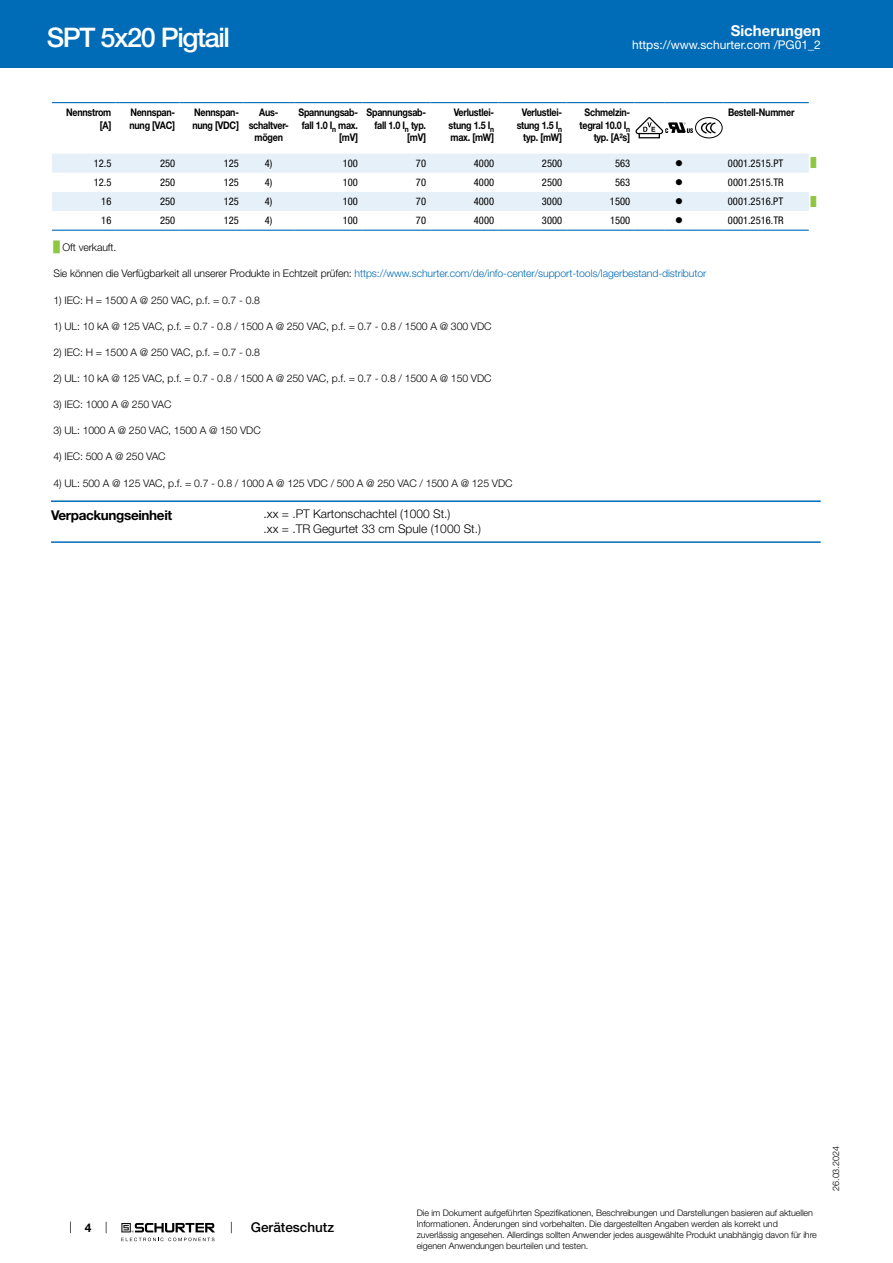
<style>
.page{position:relative;width:893px;height:1263px;background:#fff}
.page>*{position:absolute;margin:0;border:0;box-sizing:border-box;transform-origin:0 0}
.t1{font:500 27px "Helvetica Neue LT";letter-spacing:-.05em;color:#fff}
.t2{font:700 15px "Helvetica Neue LT";color:#fff}
.t3{font:700 13.5px "Helvetica Neue LT";letter-spacing:-.025em;color:#000}
.t4{font:500 13.5px "Helvetica Neue LT";color:#000}
.t5{font:300 12px/14.4px "Helvetica Neue LT";color:#000}
.t6{font:12px "Helvetica Neue LT";color:#fff}
.t7{font:700 12px "Helvetica Neue LT";color:#000}
.t8{font:300 10.5px "Helvetica Neue LT";letter-spacing:-.01em;color:#000}
.t9{font:700 10.5px/12.6px "Helvetica Neue LT";letter-spacing:-.025em;color:#000;text-align:right;scale:.85 1}
.t10{font:condensed 10.5px "Helvetica Neue LT";color:#000}
.t11{font:300 10.5px "Helvetica Neue LT";letter-spacing:-.01em;color:#006bb6}
.t12{font:10.5px "Wingdings";color:#000}
.t13{font:300 9px/10.8px "Helvetica Neue LT";letter-spacing:-.01em;color:#000}
.t14{font:9px "Arial Unicode MS";color:#8dc63f}
.s1{font-family:"Arial Unicode MS";font-weight:400;color:#8dc63f}
.s2{color:#000}
</style>
<div class="page">
<svg style="left:70px;top:1221px;width:1px;height:12px"></svg>
<svg style="left:121px;top:1223px;width:94px;height:18px"></svg>
<div style="left:0;top:0;width:893px;height:68px;background:#006bb6"></div>
<hr style="left:52px;top:102px;width:64px;height:1px;background:#006bb6">
<hr style="left:116px;top:102px;width:63px;height:1px;background:#006bb6">
<hr style="left:179px;top:102px;width:64px;height:1px;background:#006bb6">
<hr style="left:243px;top:102px;width:51px;height:1px;background:#006bb6">
<hr style="left:294px;top:102px;width:68px;height:1px;background:#006bb6">
<hr style="left:362px;top:102px;width:68px;height:1px;background:#006bb6">
<hr style="left:430px;top:102px;width:68px;height:1px;background:#006bb6">
<hr style="left:498px;top:102px;width:68px;height:1px;background:#006bb6">
<hr style="left:566px;top:102px;width:68px;height:1px;background:#006bb6">
<hr style="left:634px;top:102px;width:30px;height:1px;background:#006bb6">
<hr style="left:664px;top:102px;width:30px;height:1px;background:#006bb6">
<hr style="left:694px;top:102px;width:30px;height:1px;background:#006bb6">
<hr style="left:724px;top:102px;width:85px;height:1px;background:#006bb6">
<hr style="left:52px;top:230px;width:64px;height:1px;background:#006bb6">
<hr style="left:116px;top:230px;width:63px;height:1px;background:#006bb6">
<hr style="left:179px;top:230px;width:64px;height:1px;background:#006bb6">
<hr style="left:243px;top:230px;width:51px;height:1px;background:#006bb6">
<hr style="left:294px;top:230px;width:68px;height:1px;background:#006bb6">
<hr style="left:362px;top:230px;width:68px;height:1px;background:#006bb6">
<hr style="left:430px;top:230px;width:68px;height:1px;background:#006bb6">
<hr style="left:498px;top:230px;width:68px;height:1px;background:#006bb6">
<hr style="left:566px;top:230px;width:68px;height:1px;background:#006bb6">
<hr style="left:634px;top:230px;width:30px;height:1px;background:#006bb6">
<hr style="left:664px;top:230px;width:30px;height:1px;background:#006bb6">
<hr style="left:694px;top:230px;width:30px;height:1px;background:#006bb6">
<hr style="left:724px;top:230px;width:85px;height:1px;background:#006bb6">
<svg style="left:52px;top:103px;width:757px;height:108px"></svg>
<hr style="left:51px;top:500px;width:770px;height:2px;background:#006bb6">
<hr style="left:51px;top:541px;width:770px;height:2px;background:#006bb6">
<h1 class="t1" style="left:47px;top:21px;width:185px">SPT 5x20 Pigtail</h1>
<h2 class="t2" style="left:731px;top:21px;width:92px">Sicherungen</h2>
<p class="t6" style="left:632px;top:38px;width:190px">https://www.schurter.com /PG01_2</p>
<p class="t9" style="left:66px;top:106px;width:55px">Nennstrom [A]</p>
<p class="t9" style="left:129px;top:106px;width:55px;text-align:left">Nennspan&shy;nung [VAC]</p>
<p class="t9" style="left:192px;top:106px;width:56px;text-align:left">Nennspan&shy;nung [VDC]</p>
<p class="t9" style="left:249px;top:106px;width:49px;text-align:center">Aus&shy;schaltver&shy;mögen</p>
<p class="t9" style="left:298px;top:106px;width:72px">Spannungsab&shy;fall 1.0 I<sub>n</sub> max. [mV]</p>
<p class="t9" style="left:367px;top:106px;width:72px">Spannungsab&shy;fall 1.0 I<sub>n</sub> typ. [mV]</p>
<p class="t9" style="left:449px;top:106px;width:55px;text-align:center">Verlustlei&shy;stung 1.5 I<sub>n </sub>max. [mW]</p>
<p class="t9" style="left:517px;top:106px;width:55px">Verlustlei&shy;stung 1.5 I<sub>n </sub>typ. [mW]</p>
<p class="t9" style="left:579px;top:106px;width:61px">Schmelzin&shy;tegral 10.0 I<sub>n </sub>typ. [A²s]</p>
<p class="t9" style="left:728px;top:106px;width:80px">Bestell-Nummer</p>
<p class="t10" style="left:94px;top:157px;width:19px">12.5</p>
<p class="t10" style="left:160px;top:157px;width:17px">250</p>
<p class="t10" style="left:224px;top:157px;width:17px">125</p>
<p class="t10" style="left:265px;top:157px;width:9px">4)</p>
<p class="t10" style="left:343px;top:157px;width:17px">100</p>
<p class="t10" style="left:416px;top:157px;width:12px">70</p>
<p class="t10" style="left:474px;top:157px;width:22px">4000</p>
<p class="t10" style="left:542px;top:157px;width:22px">2500</p>
<p class="t10" style="left:615px;top:157px;width:17px">563</p>
<p class="t12" style="left:675px;top:157px;width:9px">●</p>
<p class="t10" style="left:728px;top:157px;width:57px">0001.2515.PT</p>
<p class="t14" style="left:811px;top:157px;width:7px">█</p>
<p class="t10" style="left:94px;top:176px;width:19px">12.5</p>
<p class="t10" style="left:160px;top:176px;width:17px">250</p>
<p class="t10" style="left:224px;top:176px;width:17px">125</p>
<p class="t10" style="left:265px;top:176px;width:9px">4)</p>
<p class="t10" style="left:343px;top:176px;width:17px">100</p>
<p class="t10" style="left:416px;top:176px;width:12px">70</p>
<p class="t10" style="left:474px;top:176px;width:22px">4000</p>
<p class="t10" style="left:542px;top:176px;width:22px">2500</p>
<p class="t10" style="left:615px;top:176px;width:17px">563</p>
<p class="t12" style="left:675px;top:177px;width:9px">●</p>
<p class="t10" style="left:728px;top:176px;width:57px">0001.2515.TR</p>
<p class="t10" style="left:101px;top:195px;width:12px">16</p>
<p class="t10" style="left:160px;top:195px;width:17px">250</p>
<p class="t10" style="left:224px;top:195px;width:17px">125</p>
<p class="t10" style="left:265px;top:195px;width:9px">4)</p>
<p class="t10" style="left:343px;top:195px;width:17px">100</p>
<p class="t10" style="left:416px;top:195px;width:12px">70</p>
<p class="t10" style="left:474px;top:195px;width:22px">4000</p>
<p class="t10" style="left:542px;top:195px;width:22px">3000</p>
<p class="t10" style="left:610px;top:195px;width:22px">1500</p>
<p class="t12" style="left:675px;top:196px;width:9px">●</p>
<p class="t10" style="left:728px;top:195px;width:57px">0001.2516.PT</p>
<p class="t14" style="left:811px;top:195px;width:7px">█</p>
<p class="t10" style="left:101px;top:215px;width:12px">16</p>
<p class="t10" style="left:160px;top:215px;width:17px">250</p>
<p class="t10" style="left:224px;top:215px;width:17px">125</p>
<p class="t10" style="left:265px;top:215px;width:9px">4)</p>
<p class="t10" style="left:343px;top:215px;width:17px">100</p>
<p class="t10" style="left:416px;top:215px;width:12px">70</p>
<p class="t10" style="left:474px;top:215px;width:22px">4000</p>
<p class="t10" style="left:542px;top:215px;width:22px">3000</p>
<p class="t10" style="left:610px;top:215px;width:22px">1500</p>
<p class="t12" style="left:675px;top:215px;width:9px">●</p>
<p class="t10" style="left:728px;top:215px;width:57px">0001.2516.TR</p>
<p class="t8" style="left:54px;top:241px;width:64px"><span class="s1">█</span> Oft verkauft.</p>
<p class="t11" style="left:54px;top:267px;width:654px"><span class="s2">Sie können die Verfügbarkeit all unserer Produkte in Echtzeit prüfen:</span> https://www.schurter.com/de/info-center/support-tools/lagerbestand-distributor</p>
<p class="t8" style="left:54px;top:293px;width:208px">1) IEC: H = 1500 A @ 250 VAC, p.f. = 0.7 - 0.8</p>
<p class="t8" style="left:54px;top:319px;width:439px">1) UL: 10 kA @ 125 VAC, p.f. = 0.7 - 0.8 / 1500 A @ 250 VAC, p.f. = 0.7 - 0.8 / 1500 A @ 300 VDC</p>
<p class="t8" style="left:54px;top:346px;width:208px">2) IEC: H = 1500 A @ 250 VAC, p.f. = 0.7 - 0.8</p>
<p class="t8" style="left:54px;top:372px;width:439px">2) UL: 10 kA @ 125 VAC, p.f. = 0.7 - 0.8 / 1500 A @ 250 VAC, p.f. = 0.7 - 0.8 / 1500 A @ 150 VDC</p>
<p class="t8" style="left:54px;top:398px;width:119px">3) IEC: 1000 A @ 250 VAC</p>
<p class="t8" style="left:54px;top:424px;width:209px">3) UL: 1000 A @ 250 VAC, 1500 A @ 150 VDC</p>
<p class="t8" style="left:54px;top:450px;width:114px">4) IEC: 500 A @ 250 VAC</p>
<p class="t8" style="left:54px;top:476px;width:460px">4) UL: 500 A @ 125 VAC, p.f. = 0.7 - 0.8 / 1000 A @ 125 VDC / 500 A @ 250 VAC / 1500 A @ 125 VDC</p>
<p class="t3" style="left:51px;top:506px;width:123px">Verpackungseinheit</p>
<p class="t5" style="left:264px;top:507px;width:219px">.xx = .PT Kartonschachtel (1000 St.)<br>.xx = .TR Gegurtet 33 cm Spule (1000 St.)</p>
<p class="t7" style="left:85px;top:1220px;width:8px">4</p>
<p class="t4" style="left:251px;top:1219px;width:85px">Geräteschutz</p>
<p class="t13" style="left:417px;top:1207px;width:402px">Die im Dokument aufgeführten Spezifikationen, Beschreibungen und Darstellungen basieren auf aktuellen Informationen. Änderungen sind vorbehalten. Die dargestellten Angaben werden als korrekt und zuverlässig angesehen. Allerdings sollten Anwender jedes ausgewählte Produkt unabhängig davon für ihre eigenen Anwendungen beurteilen und testen.</p>
<p class="t13" style="left:830px;top:1191px;width:46px;rotate:-90deg">26.03.2024</p>
</div>
